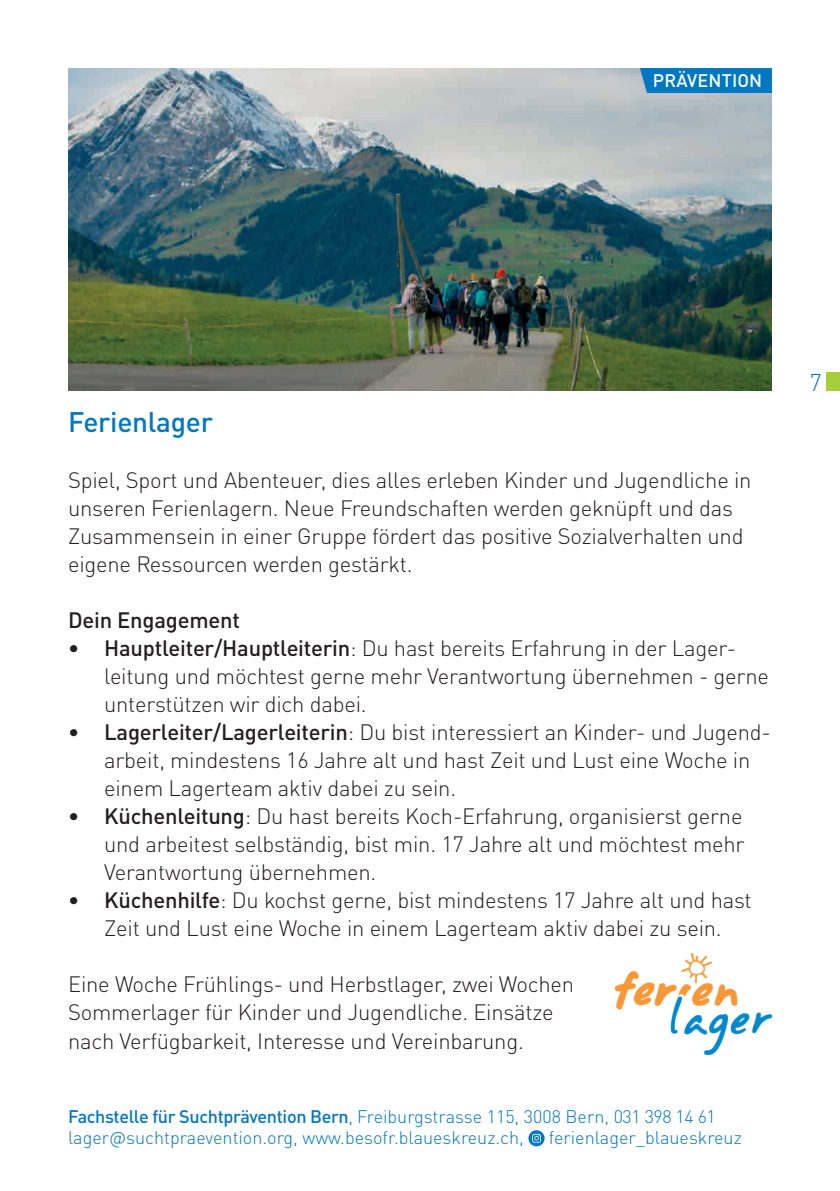
<style>
.page{position:relative;width:840px;height:1191px;background:#fff}
.page>*{position:absolute;margin:0;border:0;box-sizing:border-box;transform-origin:0 0}
.t1{font:500 28px "DIN Pro";letter-spacing:-.01em;color:#0078c0}
.t2{font:300 24px "DIN Pro";color:#0078c0}
.t3{font:300 22px/28px "DIN Pro";letter-spacing:-.01em;color:#231f20}
.t4{font:500 22px "DIN Pro";letter-spacing:-.01em;color:#231f20}
.t5{font:300 18px/21.6px "DIN Pro";color:#0078c0}
.t6{font:500 18px "DIN Pro";letter-spacing:.01em;color:#fff}
.s1{font-weight:500}
</style>
<div class="page">
<div style="left:825px;top:372px;width:14px;height:19px;background:#a6ce39"></div>
<img style="left:68px;top:68px;width:703px;height:323px">
<img style="left:615px;top:953px;width:156px;height:102px">
<svg style="left:528px;top:1130px;width:16px;height:16px"></svg>
<svg style="left:532px;top:1133px;width:8px;height:9px"></svg>
<div style="left:639px;top:68px;width:132px;height:25px;background:#0078c0"></div>
<p class="t6" style="left:652px;top:66px;width:111px">PRÄVENTION</p>
<p class="t1" style="left:68px;top:399px;width:146px">Ferienlager</p>
<p class="t3" style="left:68px;top:464px;width:684px">Spiel, Sport und Abenteuer, dies alles erleben Kinder und Jugendliche in unseren Ferienlagern. Neue Freundschaften werden geknüpft und das Zusammensein in einer Gruppe fördert das positive Sozialverhalten und eigene Ressourcen werden gestärkt.</p>
<p class="t4" style="left:68px;top:602px;width:173px">Dein Engagement</p>
<p class="t3" style="left:104px;top:632px;width:666px;text-indent:-36px"><span class="s1">• Hauptleiter/Hauptleiterin</span>: Du hast bereits Erfahrung in der Lager&shy;leitung und möchtest gerne mehr Verantwortung übernehmen - gerne unterstützen wir dich dabei.</p>
<p class="t3" style="left:104px;top:716px;width:668px;text-indent:-36px"><span class="s1">• Lagerleiter/Lagerleiterin</span>: Du bist interessiert an Kinder- und Jugend&shy;arbeit, mindestens 16 Jahre alt und hast Zeit und Lust eine Woche in einem Lagerteam aktiv dabei zu sein.</p>
<p class="t3" style="left:104px;top:800px;width:641px;text-align:justify;text-indent:-36px"><span class="s1">• Küchenleitung</span>: Du hast bereits Koch-Erfahrung, organisierst gerne und arbeitest selbständig, bist min. 17 Jahre alt und möchtest mehr Verantwortung übernehmen.</p>
<p class="t3" style="left:68px;top:884px;width:684px;text-align:center"><span class="s1">• Küchenhilfe</span>: Du kochst gerne, bist mindestens 17 Jahre alt und hast<br>Zeit und Lust eine Woche in einem Lagerteam aktiv dabei zu sein.</p>
<p class="t3" style="left:68px;top:968px;width:507px">Eine Woche Frühlings- und Herbstlager, zwei Wochen<br>Sommerlager für Kinder und Jugendliche. Einsätze nach Verfügbarkeit, Interesse und Vereinbarung.</p>
<p class="t5" style="left:68px;top:1103px;width:649px"><span class="s1">Fachstelle für Suchtprävention Bern</span>, Freiburgstrasse 115, 3008 Bern, 031 398 14 61 lager@suchtpraevention.org, www.besofr.blaueskreuz.ch,</p>
<p class="t5" style="left:548px;top:1125px;width:194px">ferienlager_blaueskreuz</p>
<p class="t2" style="left:809px;top:363px;width:14px">7</p>
</div>
